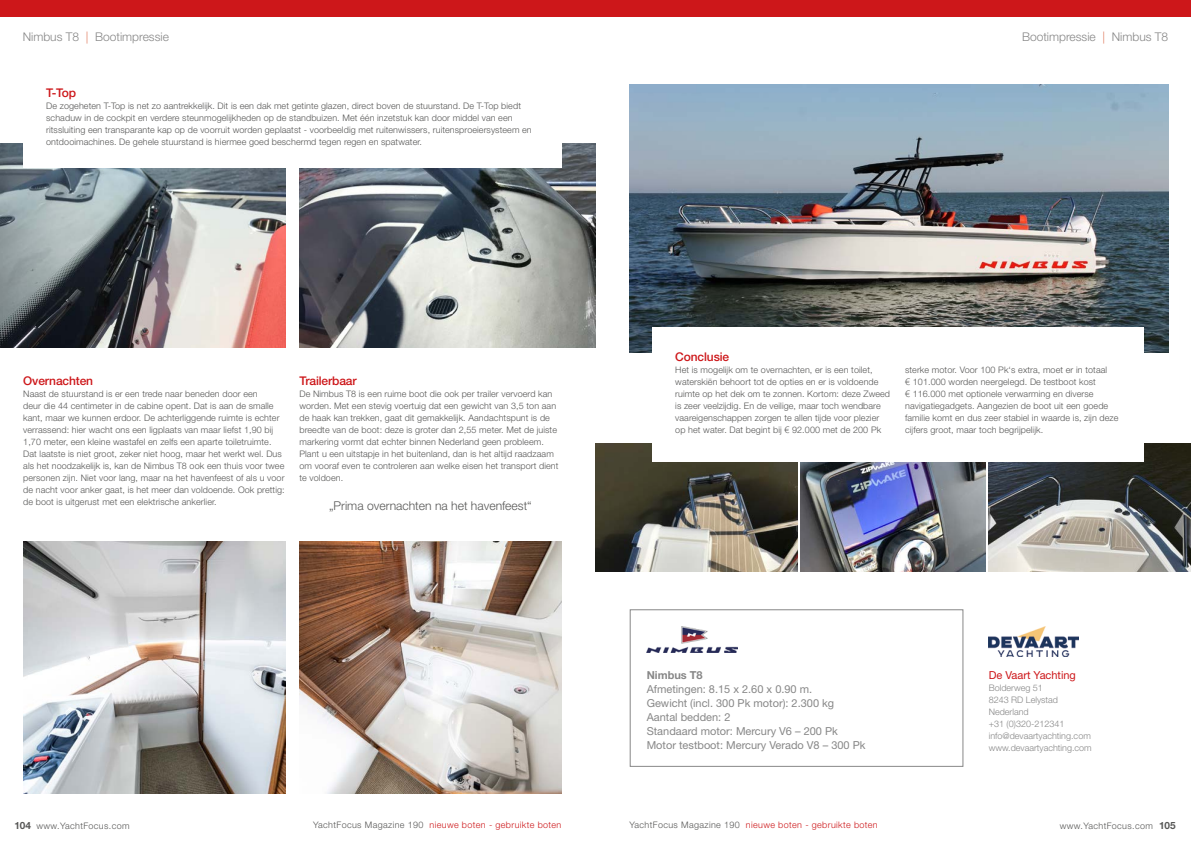
<style>
.page{position:relative;width:1191px;height:842px;background:#fff}
.page>*{position:absolute;margin:0;border:0;box-sizing:border-box;transform-origin:0 0}
.t1{font:300 12.1px "Helvetica Neue LT Std";color:#575756}
.t2{font:300 12px "Helvetica Neue LT Std";color:#878787}
.t3{font:500 12px "Helvetica Neue";letter-spacing:-.01em;color:#cd171a}
.t4{font:11px/14px "Helvetica Neue";color:#878787}
.t5{font:11px "Helvetica Neue";color:#cd171a}
.t6{font:700 11px "Helvetica Neue";color:#878787}
.t7{font:300 9px/12px "Helvetica Neue";letter-spacing:.01em;color:#575756}
.t8{font:300 9px/12px "Helvetica Neue";color:#878787}
.t9{font:300 9px "Helvetica Neue LT Std";letter-spacing:.04em;color:#cd171a}
.t10{font:300 9px "Helvetica Neue LT Std";letter-spacing:.04em;color:#575756}
.s1{color:#e17f63}
.s2{font-family:"Arial Nova"}
.s3{font-weight:700;font-size:10px}
.s4{color:#575756}
</style>
<div class="page">
<div style="left:0;top:0;width:1191px;height:17px;background:#cd171a"></div>
<img style="left:299px;top:541px;width:262px;height:252px">
<img style="left:23px;top:541px;width:262px;height:252px">
<img style="left:299px;top:144px;width:296px;height:203px">
<img style="left:0;top:144px;width:285px;height:203px">
<div style="left:23px;top:77px;width:538px;height:90px;background:#fff"></div>
<img style="left:629px;top:84px;width:539px;height:269px">
<img style="left:800px;top:462px;width:186px;height:110px">
<img style="left:595px;top:443px;width:203px;height:129px">
<img style="left:988px;top:443px;width:203px;height:129px">
<div style="left:652px;top:328px;width:491px;height:134px;background:#fff"></div>
<div style="left:630px;top:609px;width:333px;height:158px;border:1px solid #878787"></div>
<img style="left:646px;top:626px;width:91px;height:26px">
<img style="left:988px;top:626px;width:90px;height:30px">
<h2 class="t2" style="left:23px;top:30px;width:148px">Nimbus T8 <span class="s1">|</span> Bootimpressie</h2>
<h2 class="t2" style="left:1022px;top:30px;width:148px">Bootimpressie <span class="s1">|</span> Nimbus T8</h2>
<h2 class="t3" style="left:46px;top:85px;width:31px">T-Top</h2>
<p class="t7" style="left:46px;top:99px;width:487px">De zogeheten T-Top is net zo aantrekkelijk. Dit is een dak met getinte glazen, direct boven de stuurstand. De T-Top biedt schaduw in de cockpit en verdere steunmogelijkheden op de standbuizen. Met één inzetstuk kan door middel van een ritssluiting een transparante kap op de voorruit worden geplaatst - voorbeeldig met ruitenwissers, ruitensproeiersysteem en ontdooimachines. De gehele stuurstand is hiermee goed beschermd tegen regen en spatwater.</p>
<h2 class="t3" style="left:23px;top:373px;width:71px">Overnachten</h2>
<p class="t7" style="left:23px;top:387px;width:263px">Naast de stuurstand is er een trede naar beneden door een<br>deur die 44 centimeter in de cabine opent. Dat is aan de smalle kant, maar we kunnen erdoor. De achterliggende ruimte is echter verrassend: hier wacht ons een ligplaats van maar liefst 1,90 bij 1,70 meter, een kleine wastafel en zelfs een aparte toiletruimte.<br>Dat laatste is niet groot, zeker niet hoog, maar het werkt wel. Dus als het noodzakelijk is, kan de Nimbus T8 ook een thuis voor twee personen zijn. Niet voor lang, maar na het havenfeest of als u voor de nacht voor anker gaat, is het meer dan voldoende. Ook prettig: de boot is uitgerust met een elektrische ankerlier.</p>
<h2 class="t3" style="left:299px;top:373px;width:59px">Trailerbaar</h2>
<p class="t7" style="left:299px;top:387px;width:261px">De Nimbus T8 is een ruime boot die ook per trailer vervoerd kan worden. Met een stevig voertuig dat een gewicht van 3,5 ton aan de haak kan trekken, gaat dit gemakkelijk. Aandachtspunt is de breedte van de boot: deze is groter dan 2,55 meter. Met de juiste markering vormt dat echter binnen Nederland geen probleem.<br>Plant u een uitstapje in het buitenland, dan is het altijd raadzaam om vooraf even te controleren aan welke eisen het transport dient te voldoen.</p>
<h1 class="t1" style="left:329px;top:499px;width:204px">„Prima overnachten na het havenfeest“</h1>
<h2 class="t3" style="left:675px;top:349px;width:55px">Conclusie</h2>
<p class="t7" style="left:675px;top:363px;width:216px">Het is mogelijk om te overnachten, er is een toilet, waterskiën behoort tot de opties en er is voldoende ruimte op het dek om te zonnen. Kortom: deze Zweed is zeer veelzijdig. En de veilige, maar toch wendbare vaareigenschappen zorgen te allen tijde voor plezier op het water. Dat begint bij <span class="s2">€</span> 92.000 met de 200 Pk</p>
<p class="t7" style="left:905px;top:363px;width:215px">sterke motor. Voor 100 Pk‘s extra, moet er in totaal<br><span class="s2">€</span> 101.000 worden neergelegd. De testboot kost<br><span class="s2">€</span> 116.000 met optionele verwarming en diverse navigatiegadgets. Aangezien de boot uit een goede familie komt en dus zeer stabiel in waarde is, zijn deze cijfers groot, maar toch begrijpelijk.</p>
<p class="t6" style="left:646px;top:668px;width:58px">Nimbus T8</p>
<p class="t4" style="left:646px;top:681px;width:220px">Afmetingen: 8.15 x 2.60 x 0.90 m.<br>Gewicht (incl. 300 Pk motor): 2.300 kg<br>Aantal bedden: 2<br>Standaard motor: Mercury V6 – 200 Pk<br>Motor testboot: Mercury Verado V8 – 300 Pk</p>
<p class="t5" style="left:988px;top:668px;width:89px">De Vaart Yachting</p>
<p class="t8" style="left:988px;top:681px;width:105px">Bolderweg 51<br>8243 RD Lelystad<br>Nederland<br>+31 (0)320-212341 info@devaartyachting.com www.devaartyachting.com</p>
<p class="t10" style="left:14px;top:820px;width:117px"><span class="s3">104</span> www.YachtFocus.com</p>
<p class="t9" style="left:313px;top:820px;width:250px"><span class="s4">YachtFocus Magazine 190</span> nieuwe boten - gebruikte boten</p>
<p class="t9" style="left:629px;top:820px;width:250px"><span class="s4">YachtFocus Magazine 190</span> nieuwe boten - gebruikte boten</p>
<p class="t10" style="left:1060px;top:820px;width:117px">www.YachtFocus.com <span class="s3">105</span></p>
</div>
